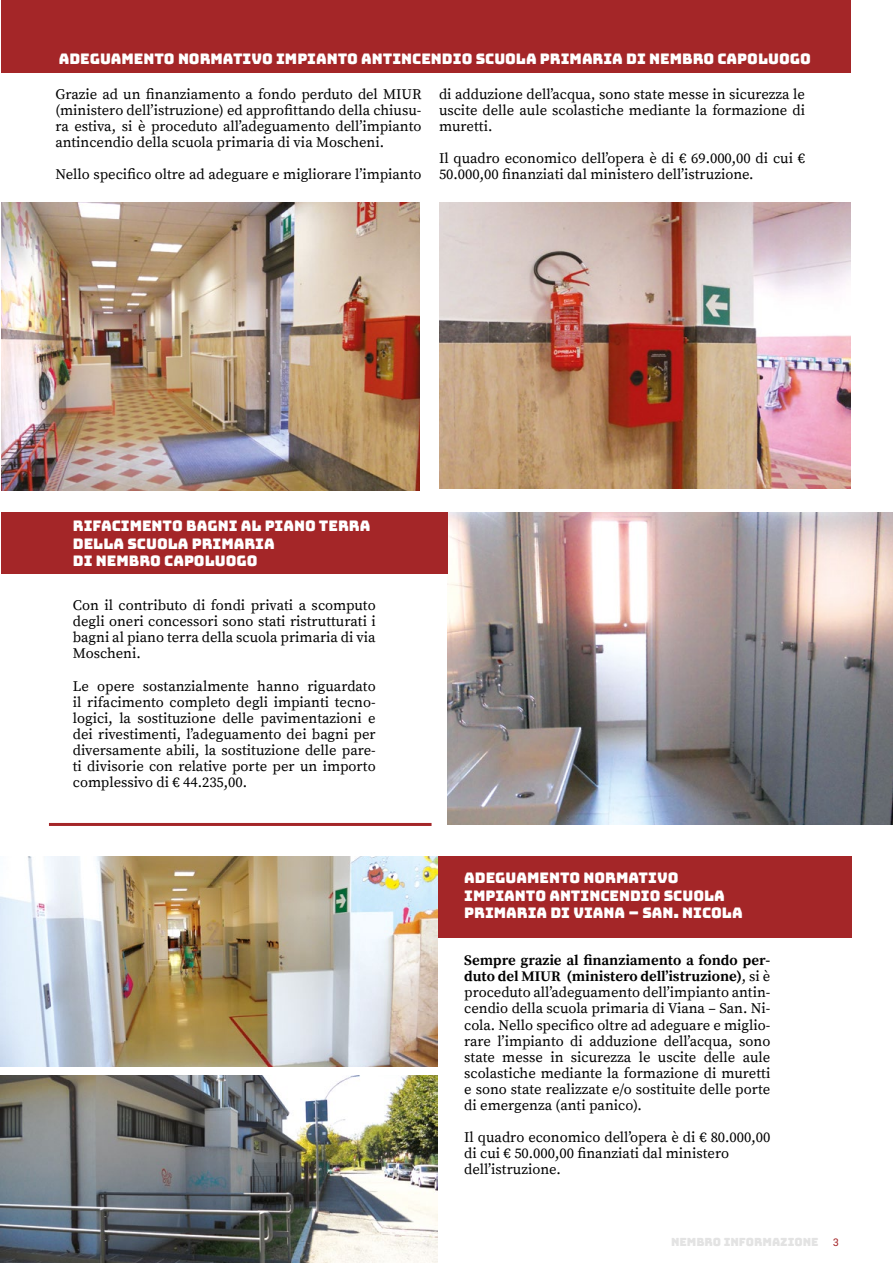
<style>
.page{position:relative;width:893px;height:1263px;background:#fff}
.page>*{position:absolute;margin:0;border:0;box-sizing:border-box;transform-origin:0 0}
.t1{font:14.55px/16px "Source Serif Pro";color:#000;text-align:justify}
.t2{font:14.55px/17.5px "Bungee";color:#fff}
.t3{font:11.25px "Bungee";color:#e3e3e3}
.t4{font:10.5px "Roboto Slab";color:#a42628}
.s1{font-weight:700}
</style>
<div class="page">
<img style="left:439px;top:203px;width:411px;height:286px">
<img style="left:0;top:857px;width:438px;height:209px">
<img style="left:1px;top:203px;width:419px;height:287px">
<img style="left:0;top:1076px;width:438px;height:187px">
<img style="left:448px;top:512px;width:445px;height:313px">
<div style="left:1px;top:0;width:849px;height:72px;background:#a42628"></div>
<div style="left:1px;top:512px;width:447px;height:62px;background:#a42628"></div>
<hr style="left:49px;top:823px;width:383px;height:3px;background:#a42628">
<div style="left:438px;top:857px;width:413px;height:81px;background:#a42628"></div>
<p class="t2" style="left:59px;top:50px;width:754px">ADEGUAMENTO NORMATIVO IMPIANTO ANTINCENDIO SCUOLA PRIMARIA DI NEMBRO CAPOLUOGO</p>
<p class="t1" style="left:55px;top:86px;width:368px">Grazie ad un finanziamento a fondo perduto del MIUR (ministero dell’istruzione) ed approfittando della chiusu&shy;ra estiva, si è proceduto all’adeguamento dell’impianto antincendio della scuola primaria di via Moscheni.</p>
<p class="t1" style="left:55px;top:167px;width:368px">Nello specifico oltre ad adeguare e migliorare l’impianto</p>
<p class="t1" style="left:439px;top:86px;width:368px">di adduzione dell’acqua, sono state messe in sicurezza le uscite delle aule scolastiche mediante la formazione di muretti.</p>
<p class="t1" style="left:439px;top:151px;width:368px">Il quadro economico dell’opera è di € 69.000,00 di cui €<br>50.000,00 finanziati dal ministero dell’istruzione.</p>
<p class="t2" style="left:73px;top:517px;width:299px">RIFACIMENTO BAGNI AL PIANO TERRA<br>DELLA SCUOLA PRIMARIA<br>DI NEMBRO CAPOLUOGO</p>
<p class="t1" style="left:73px;top:598px;width:304px">Con il contributo di fondi privati a scomputo degli oneri concessori sono stati ristrutturati i bagni al piano terra della scuola primaria di via Moscheni.</p>
<p class="t1" style="left:73px;top:678px;width:304px">Le opere sostanzialmente hanno riguardato il rifacimento completo degli impianti tecno&shy;logici, la sostituzione delle pavimentazioni e dei rivestimenti, l’adeguamento dei bagni per diversamente abili, la sostituzione delle pare&shy;ti divisorie con relative porte per un importo complessivo di € 44.235,00.</p>
<p class="t2" style="left:464px;top:870px;width:280px">ADEGUAMENTO NORMATIVO<br>IMPIANTO ANTINCENDIO SCUOLA<br>PRIMARIA DI VIANA – SAN. NICOLA</p>
<p class="t1" style="left:464px;top:953px;width:308px"><span class="s1">Sempre grazie al finanziamento a fondo per&shy;duto del MIUR (ministero dell’istruzione)</span>, si è proceduto all’adeguamento dell’impianto antin&shy;cendio della scuola primaria di Viana – San. Ni&shy;cola. Nello specifico oltre ad adeguare e miglio&shy;rare l’impianto di adduzione dell’acqua, sono state messe in sicurezza le uscite delle aule scolastiche mediante la formazione di muretti e sono state realizzate e/o sostituite delle porte di emergenza (anti panico).</p>
<p class="t1" style="left:464px;top:1129px;width:308px;text-align:left">Il quadro economico dell’opera è di € 80.000,00 di cui € 50.000,00 finanziati dal ministero dell’istruzione.</p>
<p class="t3" style="left:671px;top:1235px;width:149px">NEMBRO INFORMAZIONE</p>
<p class="t4" style="left:833px;top:1235px;width:7px">3</p>
</div>
